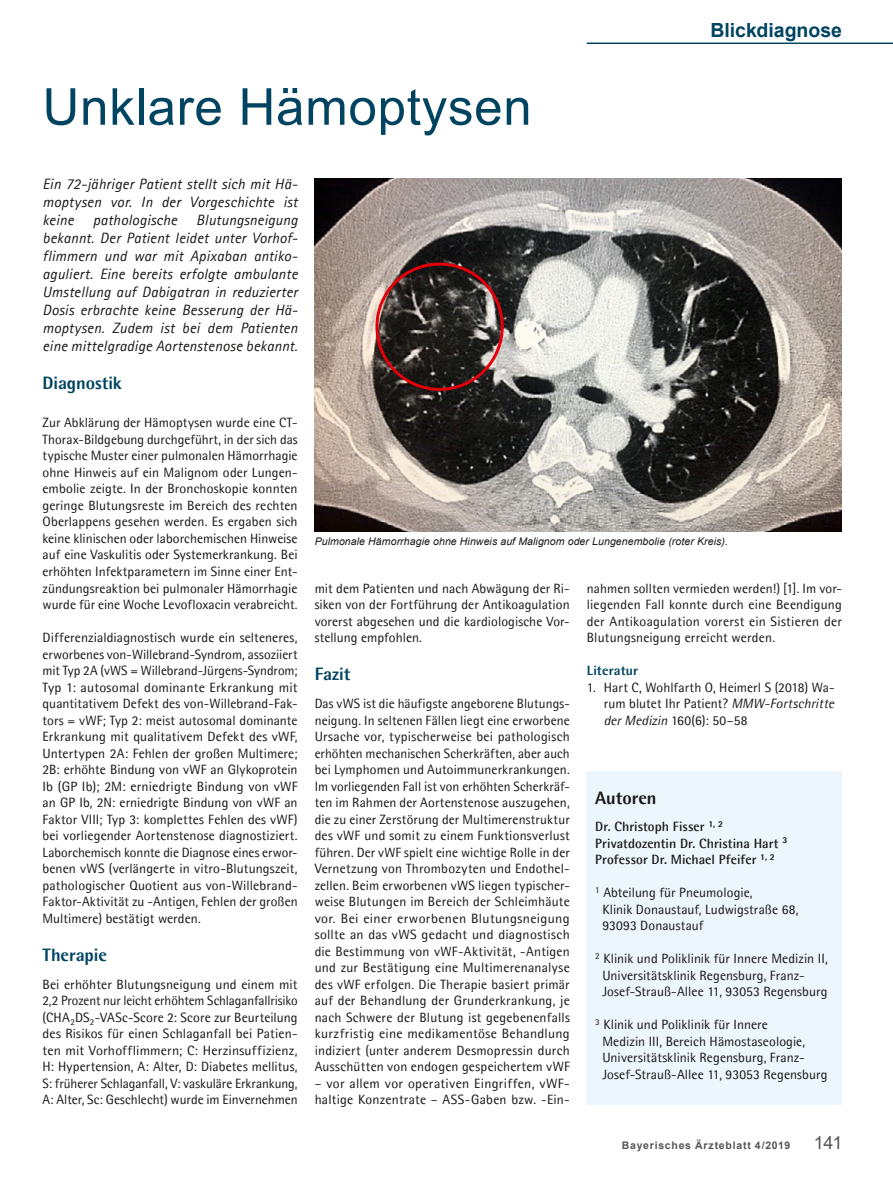
<style>
.page{position:relative;width:893px;height:1191px;background:#fff}
.page>*{position:absolute;margin:0;border:0;box-sizing:border-box;transform-origin:0 0}
.Headline{font:51px "Arial";letter-spacing:.015em;color:#004461}
.t1{font:700 19.5px "Arial";color:#004461}
.Zwischen-ÜS{font:800 18px "Agfa Rotis Semisans";letter-spacing:-.005em;color:#004461}
.Zwischen-ÜS-2{font:800 18px "Agfa Rotis Semisans";letter-spacing:-.005em;color:#181716}
.t2{font:18px "Arial";color:#565655}
.Vorspann{font:italic 15px/18px "Agfa Rotis Sans Serif";letter-spacing:.01em;color:#181716;text-align:justify}
.Grundtext{font:13.5px/16.5px "Agfa Rotis Semisans";letter-spacing:.01em;color:#181716;text-align:justify}
.Infokasten{font:13.5px/16.5px "Agfa Rotis Semisans";letter-spacing:.005em;color:#181716}
.Einzug_BLÄK{font:13.5px/16.5px "Agfa Rotis Semisans";color:#181716;text-align:justify}
.Infokasten-2{font:700 13.5px "Agfa Rotis Semisans";letter-spacing:.005em;color:#181716}
.Grundtext_Fett{font:800 13.5px "Agfa Rotis Semisans";letter-spacing:.01em;color:#004461}
.BU{font:italic 10.5px "Arial";letter-spacing:.01em;color:#181716}
.t3{font:700 10.5px "Arial";letter-spacing:.07em;color:#565655}
.s1{font-style:italic}
</style>
<div class="page">
<hr style="left:587px;top:43px;width:306px;height:1px;background:#004461">
<div style="left:587px;top:771px;width:255px;height:333px;background:#ecf6fd"></div>
<img style="left:315px;top:179px;width:527px;height:352px">
<div style="left:375px;top:262px;width:129px;height:129px;border:3px solid #e3000b;border-radius:50%"></div>
<p class="Headline" style="left:43px;top:72px;width:491px">Unklare Hämoptysen</p>
<h2 class="t1" style="left:710px;top:16px;width:133px">Blickdiagnose</h2>
<p class="Vorspann" style="left:43px;top:175px;width:257px">Ein 72-jähriger Patient stellt sich mit Hä&shy;moptysen vor. In der Vorgeschichte ist keine</p>
<p class="Vorspann" style="left:43px;top:211px;width:257px;text-indent:154px">Blutungsneigung bekannt. Der Patient leidet unter Vorhof&shy;flimmern und war mit Apixaban antiko&shy;aguliert. Eine bereits erfolgte ambulante Umstellung auf Dabigatran in reduzierter Dosis erbrachte keine Besserung der Hä&shy;moptysen. Zudem ist bei dem Patienten eine mittelgradige Aortenstenose bekannt.</p>
<p class="Zwischen-ÜS" style="left:43px;top:371px;width:81px">Diagnostik</p>
<p class="Grundtext" style="left:43px;top:414px;width:257px">Zur Abklärung der Hämoptysen wurde eine CT-Thorax-Bildgebung durchgeführt, in der sich das typische Muster einer pulmonalen Hämorrhagie ohne Hinweis auf ein Malignom oder Lungen&shy;embolie zeigte. In der Bronchoskopie konnten geringe Blutungsreste im Bereich des rechten Oberlappens gesehen werden. Es ergaben sich keine klinischen oder laborchemischen Hinweise auf eine Vaskulitis oder Systemerkrankung. Bei erhöhten Infektparametern im Sinne einer Ent&shy;zündungsreaktion bei pulmonaler Hämorrhagie wurde für eine Woche Levofloxacin verabreicht.</p>
<p class="Grundtext" style="left:43px;top:629px;width:257px">Differenzialdiagnostisch wurde ein selteneres, erworbenes von-Willebrand-Syndrom, assoziiert mit Typ 2A (vWS = Willebrand-Jürgens-Syndrom; Typ 1: autosomal dominante Erkrankung mit quantitativem Defekt des von-Willebrand-Fak&shy;tors = vWF; Typ 2: meist autosomal dominante Erkrankung mit qualitativem Defekt des vWF, Untertypen 2A: Fehlen der großen Multimere; 2B: erhöhte Bindung von vWF an Glykoprotein Ib (GP Ib); 2M: erniedrigte Bindung von vWF an GP Ib, 2N: erniedrigte Bindung von vWF an Faktor VIII; Typ 3: komplettes Fehlen des vWF) bei vorliegender Aortenstenose diagnostiziert.<br>Laborchemisch konnte die Diagnose eines erwor&shy;benen vWS (verlängerte in vitro-Blutungszeit, pathologischer Quotient aus von-Willebrand-Faktor-Aktivität zu -Antigen, Fehlen der großen Multimere) bestätigt werden.</p>
<p class="Zwischen-ÜS" style="left:43px;top:943px;width:66px">Therapie</p>
<p class="Grundtext" style="left:43px;top:975px;width:257px">Bei erhöhter Blutungsneigung und einem mit 2,2 Prozent nur leicht erhöhtem Schlaganfallrisiko (CHA<sub>2</sub>DS<sub>2</sub>-VASc-Score 2: Score zur Beurteilung des Risikos für einen Schlaganfall bei Patien&shy;ten mit Vorhofflimmern; C: Herzinsuffizienz, H: Hypertension, A: Alter, D: Diabetes mellitus, S: früherer Schlaganfall, V: vaskuläre Erkrankung, A: Alter, Sc: Geschlecht) wurde im Einvernehmen</p>
<p class="Vorspann" style="left:93px;top:211px;width:86px">pathologische</p>
<p class="BU" style="left:315px;top:535px;width:415px">Pulmonale Hämorrhagie ohne Hinweis auf Malignom oder Lungenembolie (roter Kreis).</p>
<p class="Grundtext" style="left:587px;top:579px;width:257px">nahmen sollten vermieden werden!) [1]. Im vor&shy;liegenden Fall konnte durch eine Beendigung der Antikoagulation vorerst ein Sistieren der Blutungsneigung erreicht werden.</p>
<p class="Grundtext_Fett" style="left:587px;top:662px;width:53px">Literatur</p>
<p class="Einzug_BLÄK" style="left:604px;top:678px;width:232px;text-indent:-17px">1. Hart C, Wohlfarth O, Heimerl S (2018) Wa&shy;rum blutet Ihr Patient? <span class="s1">MMW-Fortschritte der Medizin</span> 160(6): 50–58</p>
<p class="Grundtext" style="left:315px;top:579px;width:257px">mit dem Patienten und nach Abwägung der Ri&shy;siken von der Fortführung der Antikoagulation vorerst abgesehen und die kardiologische Vor&shy;stellung empfohlen.</p>
<p class="Zwischen-ÜS" style="left:315px;top:662px;width:37px">Fazit</p>
<p class="Grundtext" style="left:315px;top:695px;width:257px">Das vWS ist die häufigste angeborene Blutungs&shy;neigung. In seltenen Fällen liegt eine erworbene Ursache vor, typischerweise bei pathologisch erhöhten mechanischen Scherkräften, aber auch bei Lymphomen und Autoimmunerkrankungen.<br>Im vorliegenden Fall ist von erhöhten Scherkräf&shy;ten im Rahmen der Aortenstenose auszugehen, die zu einer Zerstörung der Multimerenstruktur des vWF und somit zu einem Funktionsverlust führen. Der vWF spielt eine wichtige Rolle in der Vernetzung von Thrombozyten und Endothel&shy;zellen. Beim erworbenen vWS liegen typischer&shy;weise Blutungen im Bereich der Schleimhäute vor. Bei einer erworbenen Blutungsneigung sollte an das vWS gedacht und diagnostisch die Bestimmung von vWF-Aktivität, -Antigen und zur Bestätigung eine Multimerenanalyse des vWF erfolgen. Die Therapie basiert primär auf der Behandlung der Grunderkrankung, je nach Schwere der Blutung ist gegebenenfalls kurzfristig eine medikamentöse Behandlung indiziert (unter anderem Desmopressin durch Ausschütten von endogen gespeichertem vWF</p>
<p class="Grundtext" style="left:315px;top:1074px;width:257px">– vor allem vor operativen Eingriffen, vWF&shy;haltige Konzentrate – ASS-Gaben bzw. -Ein-</p>
<p class="Zwischen-ÜS-2" style="left:595px;top:787px;width:63px">Autoren</p>
<p class="Infokasten-2" style="left:595px;top:818px;width:129px">Dr. Christoph Fisser <sup>1,</sup> <sup>2</sup></p>
<p class="Infokasten-2" style="left:595px;top:835px;width:194px">Privatdozentin Dr. Christina Hart <sup>3</sup></p>
<p class="Infokasten-2" style="left:595px;top:851px;width:181px">Professor Dr. Michael Pfeifer <sup>1,</sup> <sup>2</sup></p>
<p class="Infokasten" style="left:602px;top:884px;width:198px;text-indent:-7px"><sup>1</sup> Abteilung für Pneumologie,<br>Klinik Donaustauf, Ludwigstraße 68,<br>93093 Donaustauf</p>
<p class="Infokasten" style="left:602px;top:950px;width:227px;text-indent:-7px"><sup>2</sup> Klinik und Poliklinik für Innere Medizin II,<br>Universitätsklinik Regensburg, Franz-<br>Josef-Strauß-Allee 11, 93053 Regensburg</p>
<p class="Infokasten" style="left:602px;top:1016px;width:227px;text-indent:-7px"><sup>3</sup> Klinik und Poliklinik für Innere<br>Medizin III, Bereich Hämostaseologie, Universitätsklinik Regensburg, Franz-Josef-Strauß-Allee 11, 93053 Regensburg</p>
<p class="t3" style="left:622px;top:1137px;width:170px">Bayerisches Ärzteblatt 4/2019</p>
<h3 class="t2" style="left:814px;top:1130px;width:30px">141</h3>
</div>
